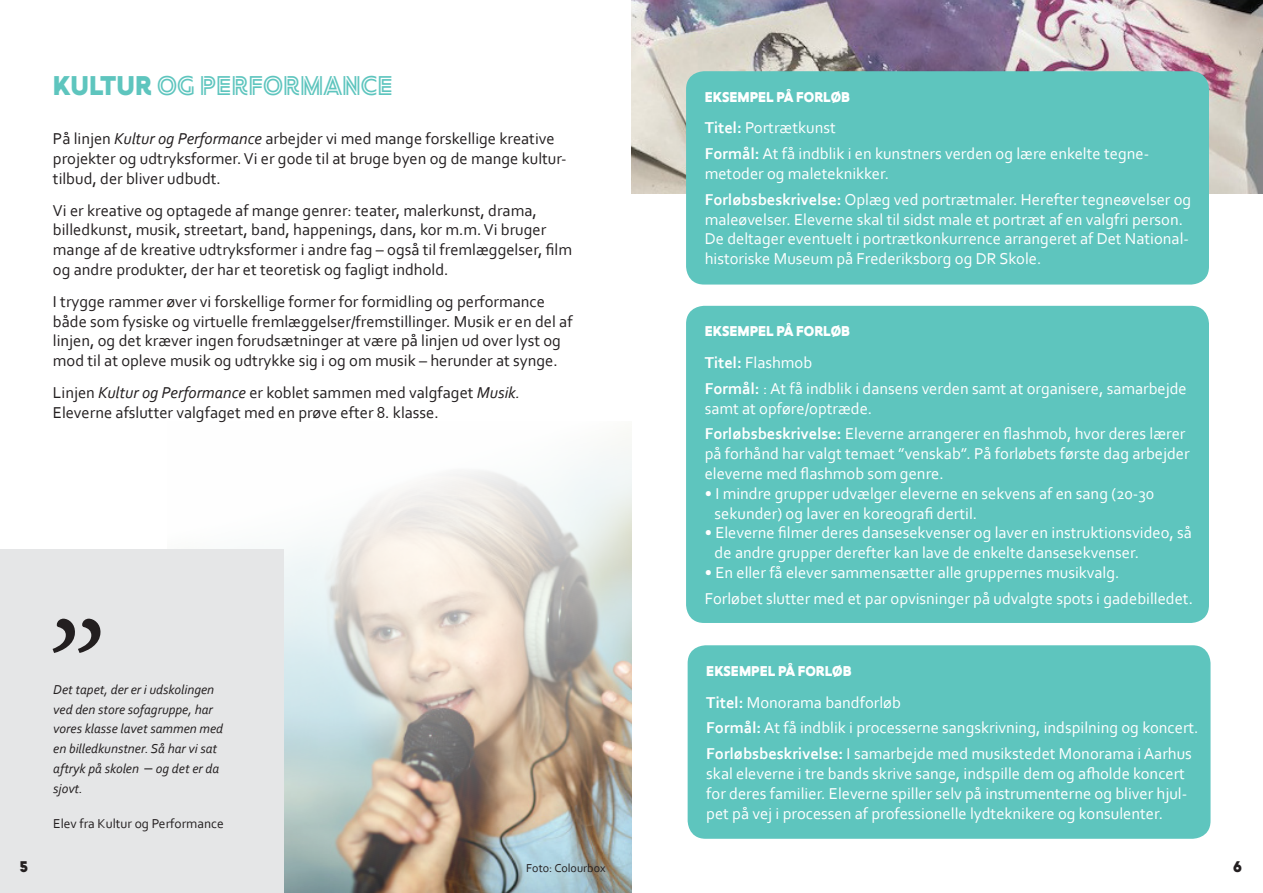
<style>
.page{position:relative;width:1263px;height:893px;background:#fff}
.page>*{position:absolute;margin:0;border:0;box-sizing:border-box;transform-origin:0 0}
.t1{font:italic 150px "Minion Pro";color:#231f20}
.t2{font:31.5px "Devinyl Incise";color:#5ec5be}
.t3{font:18px "Devinyl";color:#231f20}
.t4{font:16.5px/19.8px "Corbel";color:#fff}
.t5{font:16.5px/19.8px "Corbel";color:#231f20}
.t6{font:16.5px "Devinyl";color:#fff}
.t7{font:italic 13.5px/19.8px "Corbel";color:#231f20}
.t8{font:13.5px "Corbel";color:#231f20}
.t9{font:12px "Corbel";color:#231f20}
.s1{font-family:"Devinyl"}
.s2{font-style:italic}
.s3{font-style:normal;font-size:16.5px}
.s4{font-weight:700}
</style>
<div class="page">
<img style="left:631px;top:0;width:632px;height:193px">
<img style="left:284px;top:456px;width:347px;height:437px">
<div style="left:0;top:549px;width:284px;height:344px;background:#e5e6e7"></div>
<div style="left:686px;top:71px;width:523px;height:214px;background:#5ec5be;border-radius:18px"></div>
<div style="left:686px;top:306px;width:523px;height:317px;background:#5ec5be;border-radius:18px"></div>
<div style="left:688px;top:645px;width:522px;height:194px;background:#5ec5be;border-radius:18px"></div>
<p class="t2" style="left:53px;top:69px;width:342px"><span class="s1">KULTUR</span> og performance</p>
<p class="t5" style="left:53px;top:128px;width:515px">På linjen <span class="s2">Kultur og Performance</span> arbejder vi med mange forskellige kreative projekter og udtryksformer. Vi er gode til at bruge byen og de mange kultur&shy;tilbud, der bliver udbudt.</p>
<p class="t5" style="left:53px;top:200px;width:521px">Vi er kreative og optagede af mange genrer: teater, malerkunst, drama, billedkunst, musik, streetart, band, happenings, dans, kor m.m. Vi bruger mange af de kreative udtryksformer i andre fag – også til fremlæggelser, film og andre produkter, der har et teoretisk og fagligt indhold.</p>
<p class="t5" style="left:53px;top:291px;width:521px">I trygge rammer øver vi forskellige former for formidling og performance både som fysiske og virtuelle fremlæggelser/fremstillinger. Musik er en del af linjen, og det kræver ingen forudsætninger at være på linjen ud over lyst og mod til at opleve musik og udtrykke sig i og om musik – herunder at synge.</p>
<p class="t5" style="left:53px;top:382px;width:469px">Linjen <span class="s2">Kultur og Performance</span> er koblet sammen med valgfaget <span class="s2">Musik.</span></p>
<p class="t5" style="left:53px;top:402px;width:387px">Eleverne afslutter valgfaget med en prøve efter 8. klasse.</p>
<p class="t1" style="left:37px;top:575px;width:59px">”</p>
<p class="t7" style="left:53px;top:679px;width:171px">Det tapet, der er i udskolingen ved den store sofagruppe, har vores klasse lavet sammen med en billedkunstner. Så har vi sat aftryk på skolen <span class="s3">–</span> og det er da sjovt.</p>
<p class="t8" style="left:53px;top:815px;width:172px">Elev fra Kultur og Performance</p>
<p class="t6" style="left:705px;top:88px;width:147px">EKSEMPEL PÅ FORLØB</p>
<p class="t4" style="left:705px;top:118px;width:133px"><span class="s4">Titel:</span> Portrætkunst</p>
<p class="t4" style="left:705px;top:143px;width:446px"><span class="s4">Formål:</span> At få indblik i en kunstners verden og lære enkelte tegne-</p>
<p class="t4" style="left:705px;top:163px;width:186px">metoder og maleteknikker.</p>
<p class="t4" style="left:705px;top:189px;width:488px"><span class="s4">Forløbsbeskrivelse:</span> Oplæg ved portrætmaler. Herefter tegneøvelser og maleøvelser. Eleverne skal til sidst male et portræt af en valgfri person.<br>De deltager eventuelt i portrætkonkurrence arrangeret af Det National-</p>
<p class="t4" style="left:705px;top:248px;width:338px">historiske Museum på Frederiksborg og DR Skole.</p>
<p class="t6" style="left:705px;top:323px;width:147px">EKSEMPEL PÅ FORLØB</p>
<p class="t4" style="left:705px;top:352px;width:109px"><span class="s4">Titel:</span> Flashmob</p>
<p class="t4" style="left:705px;top:378px;width:484px"><span class="s4">Formål:</span> : At få indblik i dansens verden samt at organisere, samarbejde samt at opføre/optræde.</p>
<p class="t4" style="left:705px;top:424px;width:486px"><span class="s4">Forløbsbeskrivelse:</span> Eleverne arrangerer en flashmob, hvor deres lærer på forhånd har valgt temaet ”venskab”. På forløbets første dag arbejder eleverne med flashmob som genre.</p>
<p class="t4" style="left:705px;top:483px;width:451px">• I mindre grupper udvælger eleverne en sekvens af en sang (20-30</p>
<p class="t4" style="left:715px;top:503px;width:264px">sekunder) og laver en koreografi dertil.</p>
<p class="t4" style="left:705px;top:523px;width:489px">• Eleverne filmer deres dansesekvenser og laver en instruktionsvideo, så</p>
<p class="t4" style="left:715px;top:542px;width:426px">de andre grupper derefter kan lave de enkelte dansesekvenser.</p>
<p class="t4" style="left:705px;top:562px;width:416px">• En eller få elever sammensætter alle gruppernes musikvalg.</p>
<p class="t4" style="left:705px;top:588px;width:490px">Forløbet slutter med et par opvisninger på udvalgte spots i gadebilledet.</p>
<p class="t6" style="left:706px;top:662px;width:147px">EKSEMPEL PÅ FORLØB</p>
<p class="t4" style="left:706px;top:692px;width:196px"><span class="s4">Titel:</span> Monorama bandforløb</p>
<p class="t4" style="left:706px;top:718px;width:494px"><span class="s4">Formål:</span> At få indblik i processerne sangskrivning, indspilning og koncert.</p>
<p class="t4" style="left:706px;top:743px;width:487px"><span class="s4">Forløbsbeskrivelse:</span> I samarbejde med musikstedet Monorama i Aarhus skal eleverne i tre bands skrive sange, indspille dem og afholde koncert for deres familier. Eleverne spiller selv på instrumenterne og bliver hjul&shy;pet på vej i processen af professionelle lydteknikere og konsulenter.</p>
<p class="t3" style="left:20px;top:858px;width:10px">5</p>
<p class="t3" style="left:1233px;top:857px;width:10px">6</p>
<p class="t9" style="left:526px;top:861px;width:81px">Foto: Colourbox</p>
</div>
